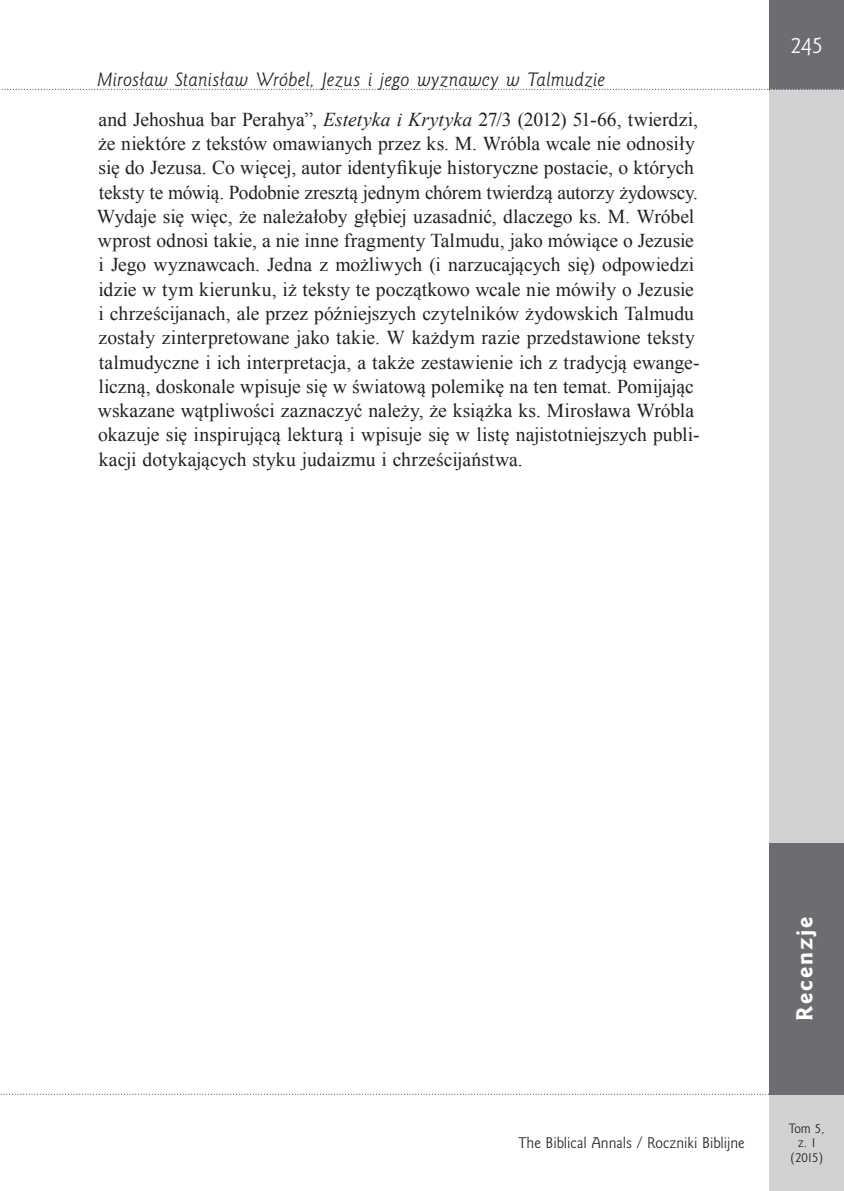
<style>
.page{position:relative;width:844px;height:1191px;background:#fff}
.page>*{position:absolute;margin:0;border:0;box-sizing:border-box;transform-origin:0 0}
.t1{font:21px "Goldy EFN Heavy";letter-spacing:.1em;color:#fff}
.t2{font:21px "Goldy EFN";color:#fff}
.t3{font:19.6px/24.3px "Times New Roman";color:#231f20}
.t4{font:italic 17.5px "Goldy EFN";letter-spacing:.01em;color:#231f20}
.t5{font:14px "Goldy EFN";color:#231f20}
.t6{font:12.25px/14.7px "Goldy EFN";color:#231f20;text-align:center}
.s1{font-style:italic}
</style>
<div class="page">
<div style="left:769px;top:0;width:74px;height:1191px;background:#d1d2d4"></div>
<div style="left:769px;top:0;width:74px;height:89px;background:#6c6d70"></div>
<svg style="left:1px;top:1093px;width:843px;height:1px"></svg>
<div style="left:769px;top:843px;width:74px;height:251px;background:#6c6d70"></div>
<svg style="left:1px;top:89px;width:843px;height:1px"></svg>
<p class="t4" style="left:97px;top:70px;width:509px">Mirosław Stanisław Wróbel, Jezus i jego wyznawcy w Talmudzie</p>
<p class="t3" style="left:97px;top:107px;width:604px">and Jehoshua bar Perahya”, <span class="s1">Estetyka i Krytyka</span> 27/3 (2012) 51-66, twierdzi, że niektóre z tekstów omawianych przez ks. M. Wróbla wcale nie odnosiły się do Jezusa. Co więcej, autor identyfikuje historyczne postacie, o których teksty te mówią. Podobnie zresztą jednym chórem twierdzą autorzy żydowscy.<br>Wydaje się więc, że należałoby głębiej uzasadnić, dlaczego ks. M. Wróbel wprost odnosi takie, a nie inne fragmenty Talmudu, jako mówiące o Jezusie i Jego wyznawcach. Jedna z możliwych (i narzucających się) odpowiedzi idzie w tym kierunku, iż teksty te początkowo wcale nie mówiły o Jezusie i chrześcijanach, ale przez późniejszych czytelników żydowskich Talmudu zostały zinterpretowane jako takie. W każdym razie przedstawione teksty talmudyczne i ich interpretacja, a także zestawienie ich z tradycją ewange&shy;liczną, doskonale wpisuje się w światową polemikę na ten temat. Pomijając wskazane wątpliwości zaznaczyć należy, że książka ks. Mirosława Wróbla okazuje się inspirującą lekturą i wpisuje się w listę najistotniejszych publi&shy;kacji dotykających styku judaizmu i chrześcijaństwa.</p>
<p class="t2" style="left:790px;top:33px;width:34px">245</p>
<p class="t5" style="left:518px;top:1134px;width:227px">The Biblical Annals / Roczniki Biblijne</p>
<p class="t1" style="left:791px;top:1021px;width:106px;rotate:-90deg">Recenzje</p>
<p class="t6" style="left:788px;top:1121px;width:37px">Tom 5, z. 1 (2015)</p>
</div>
